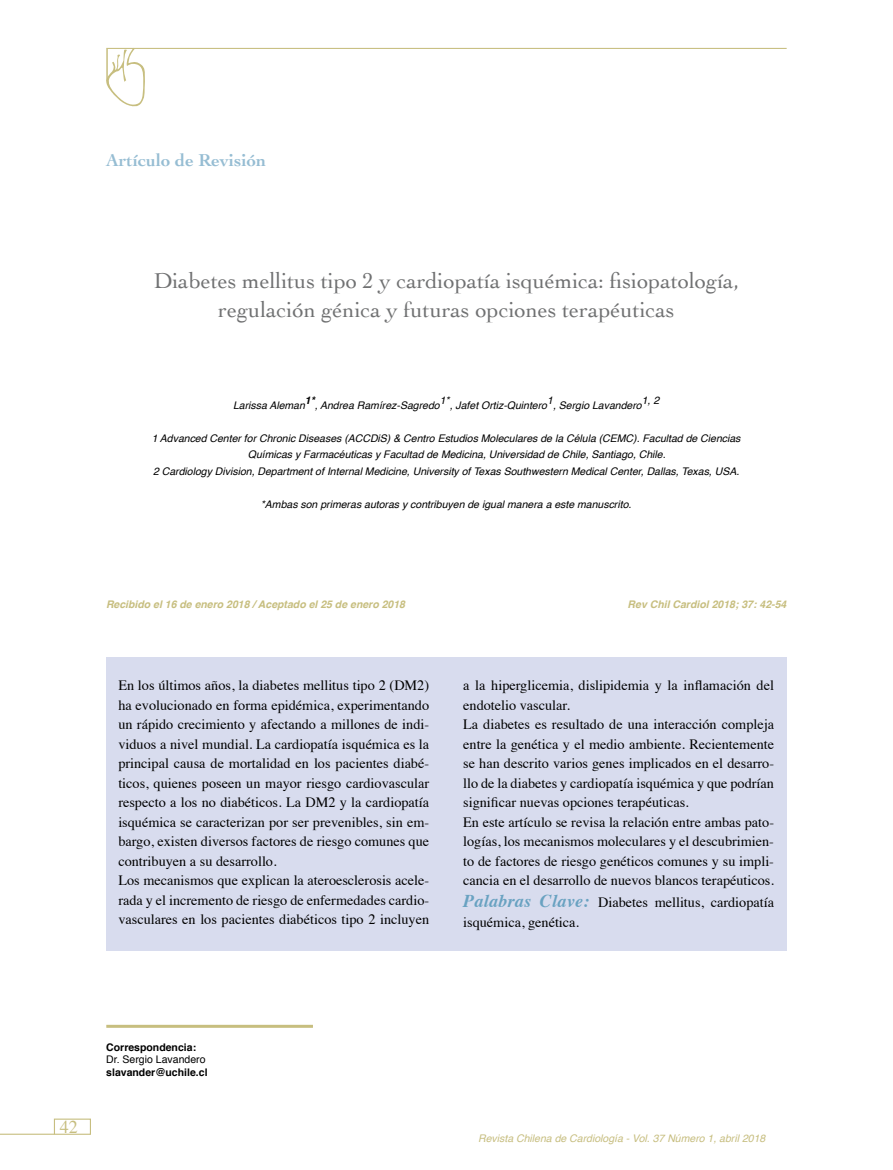
<style>
.page{position:relative;width:893px;height:1170px;background:#fff}
.page>*{position:absolute;margin:0;border:0;box-sizing:border-box;transform-origin:0 0}
.t1{font:22.5px/28.5px "Cochin";color:#707172;text-align:center}
.t2{font:700 18px "Cochin";color:#96bdd3}
.t3{font:18px "Times";color:#c7be80}
.t4{font:14.25px/19.5px "Times";color:#000}
.t5{font:italic 10.5px "Helvetica";color:#000}
.t6{font:italic 700 10.5px "Helvetica";color:#c7be7f}
.t7{font:italic 10.5px "Helvetica";color:#c7be80}
.t8{font:700 10.5px "Helvetica";color:#000}
.t9{font:10.5px "Helvetica";color:#000}
.s1{font-weight:700;font-style:italic;font-size:18px;color:#69a2c1}
</style>
<div class="page">
<hr style="left:0;top:1133px;width:54px;height:1px;background:#c7be80">
<div style="left:54px;top:1118px;width:37px;height:16px;border:1px solid #c7be80"></div>
<hr style="left:106px;top:48px;width:681px;height:1px;background:#c7be7f">
<svg style="left:106px;top:48px;width:39px;height:59px"></svg>
<hr style="left:106px;top:49px;width:2px;height:32px;background:#c7be7f">
<hr style="left:106px;top:1024px;width:207px;height:3px;background:#c7be7f">
<div style="left:107px;top:657px;width:680px;height:294px;background:#d8dcee"></div>
<p class="t2" style="left:106px;top:148px;width:161px">Artículo de Revisión</p>
<h1 class="t1" style="left:154px;top:266px;width:587px">Diabetes mellitus tipo 2 y cardiopatía isquémica: fisiopatología, regulación génica y futuras opciones terapéuticas</h1>
<p class="t5" style="left:233px;top:397px;width:428px">Larissa Aleman<sup>1*</sup>, Andrea Ramírez-Sagredo1*, Jafet Ortiz-Quintero1, Sergio Lavandero1, 2</p>
<p class="t5" style="left:152px;top:430px;width:590px">1 Advanced Center for Chronic Diseases (ACCDiS) &amp; Centro Estudios Moleculares de la Célula (CEMC). Facultad de Ciencias</p>
<p class="t5" style="left:248px;top:446px;width:419px">Químicas y Farmacéuticas y Facultad de Medicina, Universidad de Chile, Santiago, Chile.</p>
<p class="t5" style="left:153px;top:463px;width:588px">2 Cardiology Division, Department of Internal Medicine, University of Texas Southwestern Medical Center, Dallas, Texas, USA.</p>
<p class="t5" style="left:261px;top:496px;width:372px">*Ambas son primeras autoras y contribuyen de igual manera a este manuscrito.</p>
<p class="t6" style="left:106px;top:595px;width:300px">Recibido el 16 de enero 2018 / Aceptado el 25 de enero 2018</p>
<p class="t6" style="left:628px;top:595px;width:160px">Rev Chil Cardiol 2018; 37: 42-54</p>
<p class="t4" style="left:118px;top:674px;width:312px">En los últimos años, la diabetes mellitus tipo 2 (DM2) ha evolucionado en forma epidémica, experimentando un rápido crecimiento y afectando a millones de indi&shy;viduos a nivel mundial. La cardiopatía isquémica es la principal causa de mortalidad en los pacientes diabé&shy;ticos, quienes poseen un mayor riesgo cardiovascular respecto a los no diabéticos. La DM2 y la cardiopatía isquémica se caracterizan por ser prevenibles, sin em&shy;bargo, existen diversos factores de riesgo comunes que contribuyen a su desarrollo.<br>Los mecanismos que explican la ateroesclerosis acele&shy;rada y el incremento de riesgo de enfermedades cardio&shy;vasculares en los pacientes diabéticos tipo 2 incluyen</p>
<p class="t4" style="left:463px;top:674px;width:312px">a la hiperglicemia, dislipidemia y la inflamación del endotelio vascular.<br>La diabetes es resultado de una interacción compleja entre la genética y el medio ambiente. Recientemente se han descrito varios genes implicados en el desarro&shy;llo de la diabetes y cardiopatía isquémica y que podrían significar nuevas opciones terapéuticas.<br>En este artículo se revisa la relación entre ambas pato&shy;logías, los mecanismos moleculares y el descubrimien&shy;to de factores de riesgo genéticos comunes y su impli&shy;cancia en el desarrollo de nuevos blancos terapéuticos.</p>
<p class="t4" style="left:463px;top:891px;width:312px"><span class="s1">Palabras Clave:</span> Diabetes mellitus, cardiopatía isquémica, genética.</p>
<p class="t3" style="left:60px;top:1110px;width:19px">42</p>
<p class="t8" style="left:106px;top:1038px;width:91px">Correspondencia:</p>
<p class="t9" style="left:106px;top:1051px;width:101px">Dr. Sergio Lavandero</p>
<p class="t8" style="left:106px;top:1063px;width:103px">slavander@uchile.cl</p>
<p class="t7" style="left:478px;top:1129px;width:289px">Revista Chilena de Cardiología - Vol. 37 Número 1, abril 2018</p>
</div>
